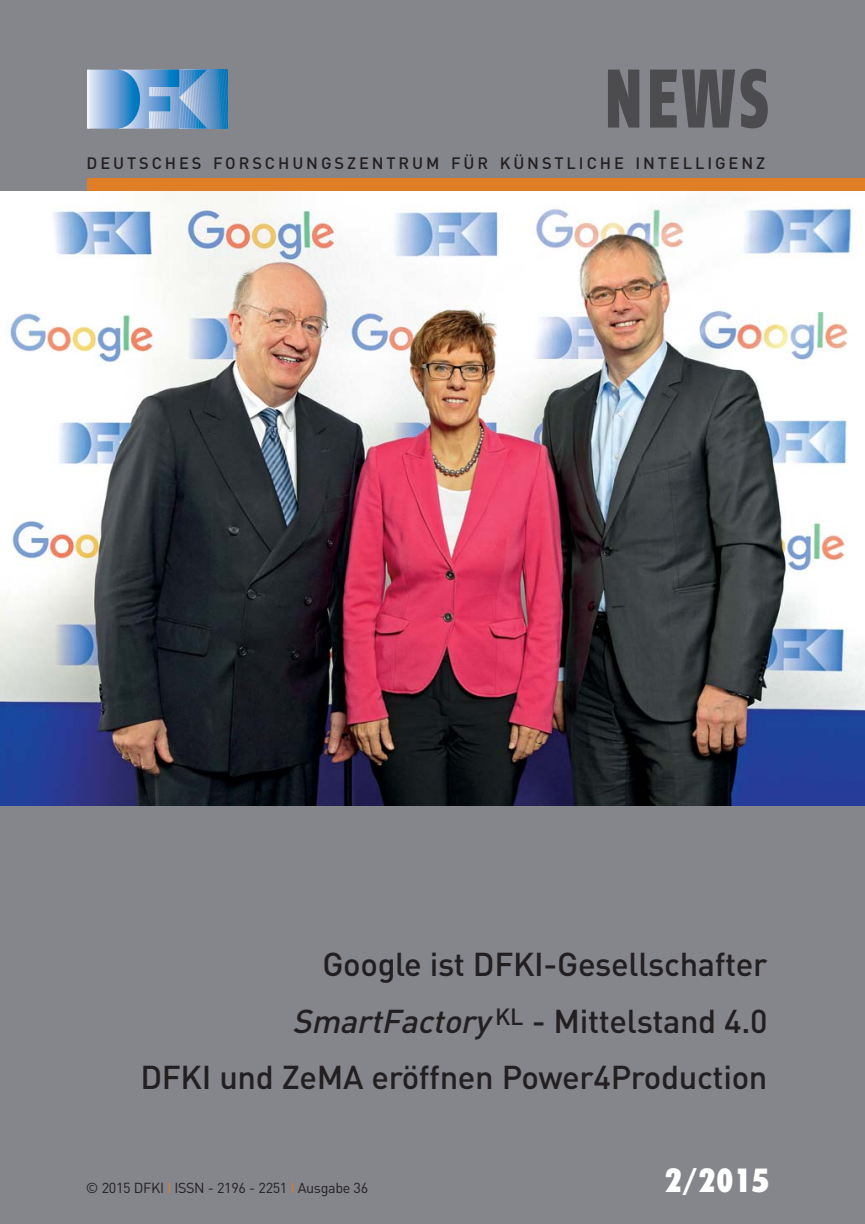
<style>
.page{position:relative;width:865px;height:1224px;background:#fff}
.page>*{position:absolute;margin:0;border:0;box-sizing:border-box;transform-origin:0 0}
.t1{font:900 82.77px "Fago No";color:#4c4c4e;scale:.71 1}
.t2{font:900 condensed 32.9px "Futura BT";color:#fff}
.t3{font:500 32.73px/56.7px "DIN";letter-spacing:-.01em;color:#231f20;text-align:right}
.t4{font:500 16.28px "DIN";letter-spacing:.18em;color:#231f20}
.t5{font:14.35px "DIN";letter-spacing:-.025em;color:#231f20}
.s1{font-style:italic}
.s2{color:#e07e27}
</style>
<div class="page">
<div style="left:0;top:0;width:864px;height:1224px;background:#84868c"></div>
<div style="left:87px;top:178px;width:777px;height:14px;background:#e07e27"></div>
<svg style="left:88px;top:70px;width:140px;height:59px"></svg>
<hr style="left:87px;top:70px;width:1px;height:59px;background:#f3f6fb">
<img style="left:0;top:192px;width:864px;height:613px">
<h1 class="t1" style="left:604px;top:64px;width:233px">NEWS</h1>
<p class="t4" style="left:87px;top:157px;width:679px">DEUTSCHES FORSCHUNGSZENTRUM FÜR KÜNSTLICHE INTELLIGENZ</p>
<p class="t3" style="left:140px;top:939px;width:628px">Google ist DFKI-Gesellschafter<br><span class="s1">SmartFactory</span><sup>KL</sup> - Mittelstand 4.0<br>DFKI und ZeMA eröffnen Power4Production</p>
<p class="t5" style="left:86px;top:1183px;width:283px">© 2015 DFKI <span class="s2">I</span> ISSN - 2196 - 2251 <span class="s2">I</span> Ausgabe 36</p>
<p class="t2" style="left:665px;top:1163px;width:105px">2/2015</p>
</div>
